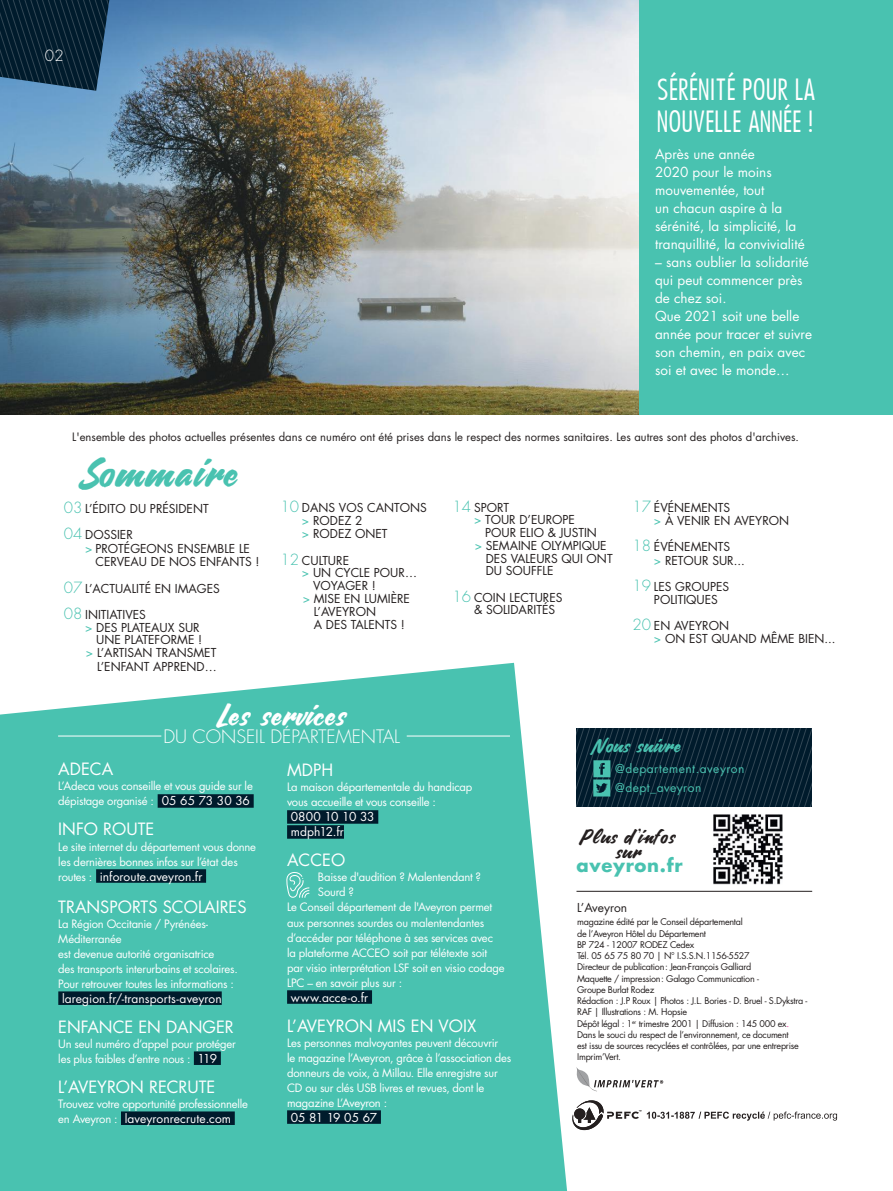
<style>
.page{position:relative;width:893px;height:1191px;background:#fff}
.page>*{position:absolute;margin:0;border:0;box-sizing:border-box;transform-origin:0 0}
.t1{font:40.65px "Carosello";letter-spacing:.04em;color:#49c2b0}
.t2{font:30px "Carosello";letter-spacing:.04em;color:#fff}
.t3{font:500 27px/32.4px "Futura Cond";color:#fff}
.t4{font:19.5px/15px "Carosello";letter-spacing:.05em;color:#241f1f;text-align:center}
.t5{font:19.5px "Carosello";letter-spacing:.04em;color:#49c2b0}
.t6{font:300 18px "Futura Std";color:#fff}
.t7{font:700 18px "Futura Std";letter-spacing:.04em;color:#49c2b0}
.t8{font:16.5px "Futura Std";color:#fff}
.t9{font:300 15px "Futura Std";color:#fff}
.t10{font:13.5px/18px "Futura Std";color:#fff}
.t11{font:12px/13.5px "Futura Std";color:#241f1f}
.t12{font:12px/15px "Futura Std";letter-spacing:.01em;color:#fff}
.t13{font:12px/19.4px "Futura Std";letter-spacing:.04em;color:#49c2b0}
.t14{font:11.25px/15px "Futura Std";letter-spacing:-.02em;color:#fff}
.t15{font:11.25px "Futura Std";color:#241f1f}
.t16{font:9px/11.2px "Futura Std";letter-spacing:-.03em;color:#241f1f}
.s1{font-weight:300;font-size:15px;color:#49c2b0}
.s2{color:#49c2b0}
.s3{font-size:12px}
.s4{font-size:11.25px}
.s5{color:#ee008c}
</style>
<div class="page">
<img style="left:0;top:0;width:640px;height:414px">
<div style="left:640px;top:0;width:253px;height:414px;background:#49c2b0"></div>
<svg style="left:0;top:0;width:109px;height:91px;background:#143145"></svg>
<img style="left:704px;top:806px;width:80px;height:85px">
<hr style="left:576px;top:891px;width:236px;height:1px;background:#241f1f">
<svg style="left:577px;top:728px;width:235px;height:78px;background:#0a2636"></svg>
<svg style="left:576px;top:1067px;width:87px;height:24px"></svg>
<svg style="left:647px;top:1111px;width:190px;height:9px"></svg>
<svg style="left:572px;top:1100px;width:69px;height:30px"></svg>
<svg style="left:0;top:663px;width:567px;height:528px;background:#59c7b6"></svg>
<div style="left:158px;top:794px;width:96px;height:13px;background:#001b2c"></div>
<div style="left:96px;top:869px;width:110px;height:13px;background:#001b2c"></div>
<div style="left:58px;top:991px;width:164px;height:14px;background:#001b2c"></div>
<div style="left:194px;top:1051px;width:27px;height:14px;background:#001b2c"></div>
<div style="left:121px;top:1111px;width:114px;height:14px;background:#001b2c"></div>
<div style="left:287px;top:810px;width:91px;height:13px;background:#001b2c"></div>
<div style="left:287px;top:825px;width:57px;height:13px;background:#001b2c"></div>
<div style="left:287px;top:990px;width:85px;height:13px;background:#001b2c"></div>
<div style="left:287px;top:1110px;width:94px;height:13px;background:#001b2c"></div>
<hr style="left:58px;top:736px;width:103px;height:1px;background:#fff">
<hr style="left:407px;top:736px;width:103px;height:1px;background:#fff">
<svg style="left:286px;top:871px;width:23px;height:26px"></svg>
<h3 class="t9" style="left:45px;top:47px;width:21px">02</h3>
<h3 class="t3" style="left:657px;top:74px;width:160px">SÉRÉNITÉ POUR LA<br>NOUVELLE ANNÉE !</h3>
<p class="t10" style="left:655px;top:145px;width:151px">Après une année<br>2020 pour le moins mouvementée, tout<br>un chacun aspire à la sérénité, la simplicité, la tranquillité, la convivialité</p>
<p class="t10" style="left:655px;top:253px;width:158px">– sans oublier la solidarité qui peut commencer près de chez soi.<br>Que 2021 soit une belle année pour tracer et suivre son chemin, en paix avec soi et avec le monde…</p>
<p class="t15" style="left:72px;top:430px;width:728px">L'ensemble des photos actuelles présentes dans ce numéro ont été prises dans le respect des normes sanitaires. Les autres sont des photos d'archives.</p>
<h1 class="t1" style="left:81px;top:452px;width:158px">Sommaire</h1>
<p class="t11" style="left:64px;top:496px;width:146px;line-height:26.2px"><span class="s1">03</span> L’ÉDITO DU PRÉSIDENT<br><span class="s1">04</span> DOSSIER</p>
<p class="t11" style="left:95px;top:542px;width:166px;text-indent:-10px"><span class="s2">&gt;</span> PROTÉGEONS ENSEMBLE LE<br>CERVEAU DE NOS ENFANTS !</p>
<p class="t11" style="left:64px;top:575px;width:158px;line-height:26.2px"><span class="s1">07</span> L’ACTUALITÉ EN IMAGES<br><span class="s1">08</span> INITIATIVES</p>
<p class="t11" style="left:85px;top:620px;width:116px"><span class="s2">&gt;</span> DES PLATEAUX SUR</p>
<p class="t11" style="left:96px;top:633px;width:107px">UNE PLATEFORME !</p>
<p class="t11" style="left:86px;top:646px;width:132px"><span class="s2">&gt;</span> L’ARTISAN TRANSMET</p>
<p class="t11" style="left:97px;top:659px;width:121px">L’ENFANT APPREND…</p>
<p class="t11" style="left:302px;top:501px;width:126px;text-indent:-21px"><span class="s1">10</span> DANS VOS CANTONS <span class="s2">&gt;</span> RODEZ 2<br><span class="s2">&gt;</span> RODEZ ONET</p>
<p class="t11" style="left:281px;top:553px;width:70px"><span class="s1">12</span> CULTURE</p>
<p class="t11" style="left:302px;top:566px;width:117px"><span class="s2">&gt;</span> UN CYCLE POUR…</p>
<p class="t11" style="left:313px;top:579px;width:64px">VOYAGER !</p>
<p class="t11" style="left:303px;top:592px;width:109px"><span class="s2">&gt;</span> MISE EN LUMIÈRE</p>
<p class="t11" style="left:314px;top:604px;width:64px">L’AVEYRON</p>
<p class="t11" style="left:314px;top:618px;width:93px">A DES TALENTS !</p>
<h2 class="t2" style="left:218px;top:700px;width:129px">Les services</h2>
<h3 class="t6" style="left:163px;top:725px;width:238px">DU CONSEIL DÉPARTEMENTAL</h3>
<p class="t11" style="left:453px;top:500px;width:58px"><span class="s1">14</span> SPORT</p>
<p class="t11" style="left:474px;top:513px;width:103px"><span class="s2">&gt;</span> TOUR D’EUROPE</p>
<p class="t11" style="left:485px;top:526px;width:113px">POUR ELIO &amp; JUSTIN</p>
<p class="t11" style="left:475px;top:539px;width:133px"><span class="s2">&gt;</span> SEMAINE OLYMPIQUE</p>
<p class="t11" style="left:486px;top:551px;width:128px">DES VALEURS QUI ONT</p>
<p class="t11" style="left:486px;top:564px;width:69px">DU SOUFFLE</p>
<p class="t11" style="left:474px;top:591px;width:90px;line-height:12.8px;text-indent:-21px"><span class="s1">16</span> COIN LECTURES &amp; SOLIDARITÉS</p>
<p class="t11" style="left:654px;top:500px;width:137px;text-indent:-21px"><span class="s1">17</span> ÉVÉNEMENTS<br><span class="s2">&gt;</span> À VENIR EN AVEYRON</p>
<p class="t11" style="left:654px;top:540px;width:92px;text-indent:-21px"><span class="s1">18</span> ÉVÉNEMENTS<br><span class="s2">&gt;</span> RETOUR SUR...</p>
<p class="t11" style="left:654px;top:580px;width:77px;line-height:12.8px;text-indent:-21px"><span class="s1">19</span> LES GROUPES<br>POLITIQUES</p>
<p class="t11" style="left:654px;top:619px;width:183px;line-height:12.8px;text-indent:-21px"><span class="s1">20</span> EN AVEYRON<br><span class="s2">&gt;</span> ON EST QUAND MÊME BIEN...</p>
<h3 class="t5" style="left:594px;top:736px;width:88px">Nous suivre</h3>
<h3 class="t8" style="left:58px;top:759px;width:56px">ADECA</h3>
<p class="t14" style="left:58px;top:779px;width:196px">L’Adeca vous conseille et vous guide sur le dépistage organisé : <span class="s3">05 65 73 30 36</span></p>
<h3 class="t8" style="left:58px;top:819px;width:97px">INFO ROUTE</h3>
<p class="t14" style="left:58px;top:839px;width:199px">Le site internet du département vous donne les dernières bonnes infos sur l’état des</p>
<p class="t12" style="left:58px;top:868px;width:146px"><span class="s4">routes :</span> inforoute.aveyron.fr</p>
<h3 class="t8" style="left:58px;top:896px;width:190px">TRANSPORTS SCOLAIRES</h3>
<p class="t14" style="left:58px;top:916px;width:181px">La Région Occitanie / Pyrénées-Méditerranée<br>est devenue autorité organisatrice<br>des transports interurbains et scolaires.<br>Pour retrouver toutes les informations :</p>
<p class="t12" style="left:62px;top:991px;width:161px">laregion.fr/-transports-aveyron</p>
<h3 class="t8" style="left:58px;top:1016px;width:177px">ENFANCE EN DANGER</h3>
<p class="t14" style="left:58px;top:1036px;width:179px">Un seul numéro d’appel pour protéger les plus faibles d’entre nous : <span class="s3">119</span></p>
<h3 class="t8" style="left:58px;top:1076px;width:159px">L’AVEYRON RECRUTE</h3>
<p class="t14" style="left:58px;top:1096px;width:191px">Trouvez votre opportunité professionnelle</p>
<p class="t12" style="left:58px;top:1111px;width:174px"><span class="s4">en Aveyron :</span> laveyronrecrute.com</p>
<h3 class="t8" style="left:287px;top:760px;width:48px">MDPH</h3>
<p class="t14" style="left:287px;top:780px;width:187px">La maison départementale du handicap vous accueille et vous conseille :</p>
<p class="t12" style="left:291px;top:809px;width:85px">0800 10 10 33 mdph12.fr</p>
<h3 class="t8" style="left:287px;top:850px;width:60px">ACCEO</h3>
<p class="t14" style="left:318px;top:870px;width:165px">Baisse d'audition ? Malentendant ?</p>
<p class="t14" style="left:318px;top:885px;width:37px">Sourd ?</p>
<p class="t14" style="left:287px;top:900px;width:207px">Le Conseil département de l'Aveyron permet</p>
<p class="t14" style="left:287px;top:915px;width:199px">aux personnes sourdes ou malentendantes</p>
<p class="t14" style="left:287px;top:930px;width:207px">d’accéder par téléphone à ses services avec</p>
<p class="t14" style="left:287px;top:945px;width:202px">la plateforme ACCEO soit par télétexte soit</p>
<p class="t14" style="left:287px;top:960px;width:219px">par visio interprétation LSF soit en visio codage</p>
<p class="t14" style="left:287px;top:975px;width:117px">LPC – en savoir plus sur :</p>
<p class="t12" style="left:291px;top:989px;width:79px">www.acce-o.fr</p>
<h3 class="t8" style="left:287px;top:1015px;width:191px">L’AVEYRON MIS EN VOIX</h3>
<p class="t14" style="left:287px;top:1035px;width:226px">Les personnes malvoyantes peuvent découvrir<br>le magazine l’Aveyron, grâce à l’association des donneurs de voix, à Millau. Elle enregistre sur CD ou sur clés USB livres et revues, dont le magazine L’Aveyron :</p>
<p class="t12" style="left:291px;top:1109px;width:88px">05 81 19 05 67</p>
<p class="t13" style="left:615px;top:759px;width:131px">@departement.aveyron @dept_aveyron</p>
<h3 class="t4" style="left:581px;top:830px;width:95px">Plus d’infos sur</h3>
<h3 class="t7" style="left:576px;top:853px;width:108px">aveyron.fr</h3>
<p class="t11" style="left:577px;top:900px;width:52px">L’Aveyron</p>
<p class="t16" style="left:577px;top:916px;width:232px">magazine édité par le Conseil départemental<br>de l’Aveyron Hôtel du Département<br>BP 724 - 12007 RODEZ Cedex<br>Tél. 05 65 75 80 70 | N° I.S.S.N.1156-5527<br>Directeur de publication: Jean-François Galliard<br>Maquette / impression: Galago Communication -<br>Groupe Burlat Rodez<br>Rédaction : J.P Roux | Photos : J.L. Bories - D. Bruel - S.Dykstra - RAF | Illustrations : M. Hopsie<br>Dépôt légal : 1<sup>er</sup> trimestre 2001 | Diffusion : 145 000 ex<span class="s5">.<br></span>Dans le souci du respect de l’environnement, ce document<br>est issu de sources recyclées et contrôlées, par une entreprise Imprim’Vert.</p>
</div>
